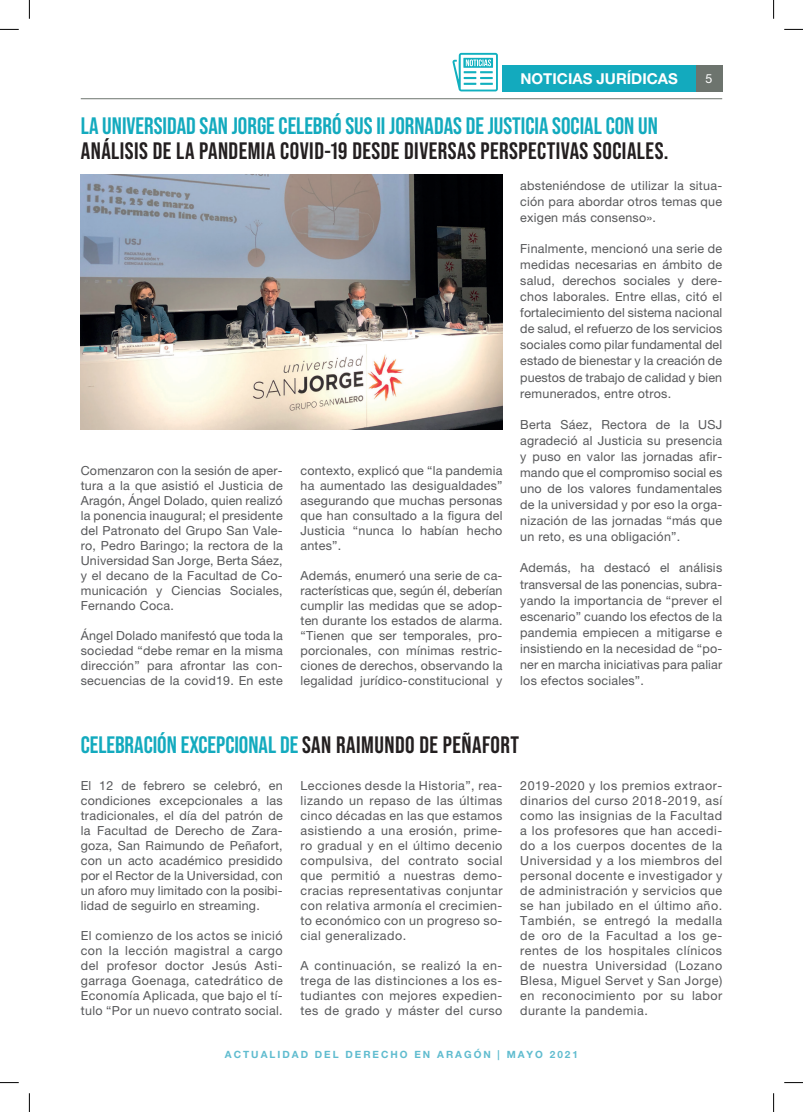
<style>
.page{position:relative;width:803px;height:1112px;background:#fff}
.page>*{position:absolute;margin:0;border:0;box-sizing:border-box;transform-origin:0 0}
.t1{font:700 23.75px "Bebas Neue Pro";color:#13aabe}
.t2{font:700 23.75px "Bebas Neue Pro";letter-spacing:.02em;color:#231f20}
.t3{font:700 15px "Helvetica Neue LT Pro";color:#fff}
.t4{font:12.5px/15px "Helvetica Neue LT Pro";letter-spacing:.02em;color:#57585a;text-align:justify}
.t5{font:12.5px "Helvetica Neue LT Pro";color:#fff}
.t6{font:700 10px "Helvetica Neue LT Pro";letter-spacing:.2em;color:#60bccf}
.s1{color:#231f20}
</style>
<div class="page">
<img style="left:81px;top:174px;width:421px;height:255px">
<hr style="left:81px;top:98px;width:641px;height:1px;background:#6d746e">
<div style="left:696px;top:65px;width:26px;height:26px;background:#6d746e"></div>
<div style="left:502px;top:65px;width:194px;height:26px;background:#13aabe"></div>
<svg style="left:452px;top:53px;width:46px;height:38px"></svg>
<svg style="left:0;top:29px;width:19px;height:1px"></svg>
<svg style="left:784px;top:29px;width:19px;height:1px"></svg>
<svg style="left:0;top:1082px;width:19px;height:1px"></svg>
<svg style="left:784px;top:1082px;width:19px;height:1px"></svg>
<svg style="left:29px;top:0;width:1px;height:19px"></svg>
<svg style="left:29px;top:1093px;width:1px;height:18px"></svg>
<svg style="left:773px;top:0;width:1px;height:19px"></svg>
<svg style="left:773px;top:1093px;width:1px;height:18px"></svg>
<p class="t3" style="left:520px;top:69px;width:159px">NOTICIAS JURÍDICAS</p>
<p class="t5" style="left:706px;top:71px;width:8px">5</p>
<h1 class="t1" style="left:81px;top:112px;width:579px">LA UNIVERSIDAD SAN JORGE CELEBRÓ SUS II JORNADAS DE JUSTICIA SOCIAL CON UN</h1>
<h1 class="t2" style="left:81px;top:137px;width:589px">ANÁLISIS DE LA PANDEMIA COVID-19 DESDE DIVERSAS PERSPECTIVAS SOCIALES.</h1>
<p class="t4" style="left:81px;top:462px;width:204px">Comenzaron con la sesión de aper&shy;tura a la que asistió el Justicia de Aragón, Ángel Dolado, quien realizó la ponencia inaugural; el presidente del Patronato del Grupo San Vale&shy;ro, Pedro Baringo; la rectora de la Universidad San Jorge, Berta Sáez, y el decano de la Facultad de Co&shy;municación y Ciencias Sociales, Fernando Coca.</p>
<p class="t4" style="left:81px;top:627px;width:204px">Ángel Dolado manifestó que toda la sociedad “debe remar en la misma dirección” para afrontar las con&shy;secuencias de la covid19. En este</p>
<p class="t4" style="left:300px;top:462px;width:203px">contexto, explicó que “la pandemia ha aumentado las desigualdades” asegurando que muchas personas que han consultado a la figura del Justicia “nunca lo habían hecho antes”.</p>
<p class="t4" style="left:300px;top:567px;width:204px">Además, enumeró una serie de ca&shy;racterísticas que, según él, deberían cumplir las medidas que se adop&shy;ten durante los estados de alarma. “Tienen que ser temporales, pro&shy;porcionales, con mínimas restric&shy;ciones de derechos, observando la legalidad jurídico-constitucional y</p>
<p class="t4" style="left:520px;top:177px;width:203px;line-height:16.1px">absteniéndose de utilizar la situa&shy;ción para abordar otros temas que exigen más consenso».</p>
<p class="t4" style="left:520px;top:240px;width:204px;line-height:16.1px">Finalmente, mencionó una serie de medidas necesarias en ámbito de salud, derechos sociales y dere&shy;chos laborales. Entre ellas, citó el fortalecimiento del sistema nacional de salud, el refuerzo de los servicios sociales como pilar fundamental del estado de bienestar y la creación de puestos de trabajo de calidad y bien remunerados, entre otros.</p>
<p class="t4" style="left:520px;top:416px;width:204px;line-height:16.1px">Berta Sáez, Rectora de la USJ agradeció al Justicia su presencia y puso en valor las jornadas afir&shy;mando que el compromiso social es uno de los valores fundamentales de la universidad y por eso la orga&shy;nización de las jornadas “más que un reto, es una obligación”.</p>
<p class="t4" style="left:520px;top:559px;width:204px;line-height:16.1px">Además, ha destacó el análisis transversal de las ponencias, subra&shy;yando la importancia de “prever el escenario” cuando los efectos de la pandemia empiecen a mitigarse e insistiendo en la necesidad de “po&shy;ner en marcha iniciativas para paliar los efectos sociales”.</p>
<h1 class="t1" style="left:81px;top:731px;width:440px">CELEBRACIÓN EXCEPCIONAL DE <span class="s1">SAN RAIMUNDO DE PEÑAFORT</span></h1>
<p class="t4" style="left:81px;top:777px;width:203px">El 12 de febrero se celebró, en condiciones excepcionales a las tradicionales, el día del patrón de la Facultad de Derecho de Zara&shy;goza, San Raimundo de Peñafort, con un acto académico presidido por el Rector de la Universidad, con un aforo muy limitado con la posibi&shy;lidad de seguirlo en streaming.</p>
<p class="t4" style="left:81px;top:927px;width:204px">El comienzo de los actos se inició con la lección magistral a cargo del profesor doctor Jesús Asti&shy;garraga Goenaga, catedrático de Economía Aplicada, que bajo el tí&shy;tulo “Por un nuevo contrato social.</p>
<p class="t4" style="left:300px;top:777px;width:203px">Lecciones desde la Historia”, rea&shy;lizando un repaso de las últimas cinco décadas en las que estamos asistiendo a una erosión, prime&shy;ro gradual y en el último decenio compulsiva, del contrato social que permitió a nuestras demo&shy;cracias representativas conjuntar con relativa armonía el crecimien&shy;to económico con un progreso so&shy;cial generalizado.</p>
<p class="t4" style="left:300px;top:957px;width:203px">A continuación, se realizó la en&shy;trega de las distinciones a los es&shy;tudiantes con mejores expedien&shy;tes de grado y máster del curso</p>
<p class="t4" style="left:520px;top:777px;width:204px">2019-2020 y los premios extraor&shy;dinarios del curso 2018-2019, así como las insignias de la Facultad a los profesores que han accedi&shy;do a los cuerpos docentes de la Universidad y a los miembros del personal docente e investigador y de administración y servicios que se han jubilado en el último año.<br>También, se entregó la medalla de oro de la Facultad a los ge&shy;rentes de los hospitales clínicos de nuestra Universidad (Lozano Blesa, Miguel Servet y San Jorge) en reconocimiento por su labor durante la pandemia.</p>
<p class="t6" style="left:225px;top:1047px;width:355px">ACTUALIDAD DEL DERECHO EN ARAGÓN | MAYO 2021</p>
</div>
